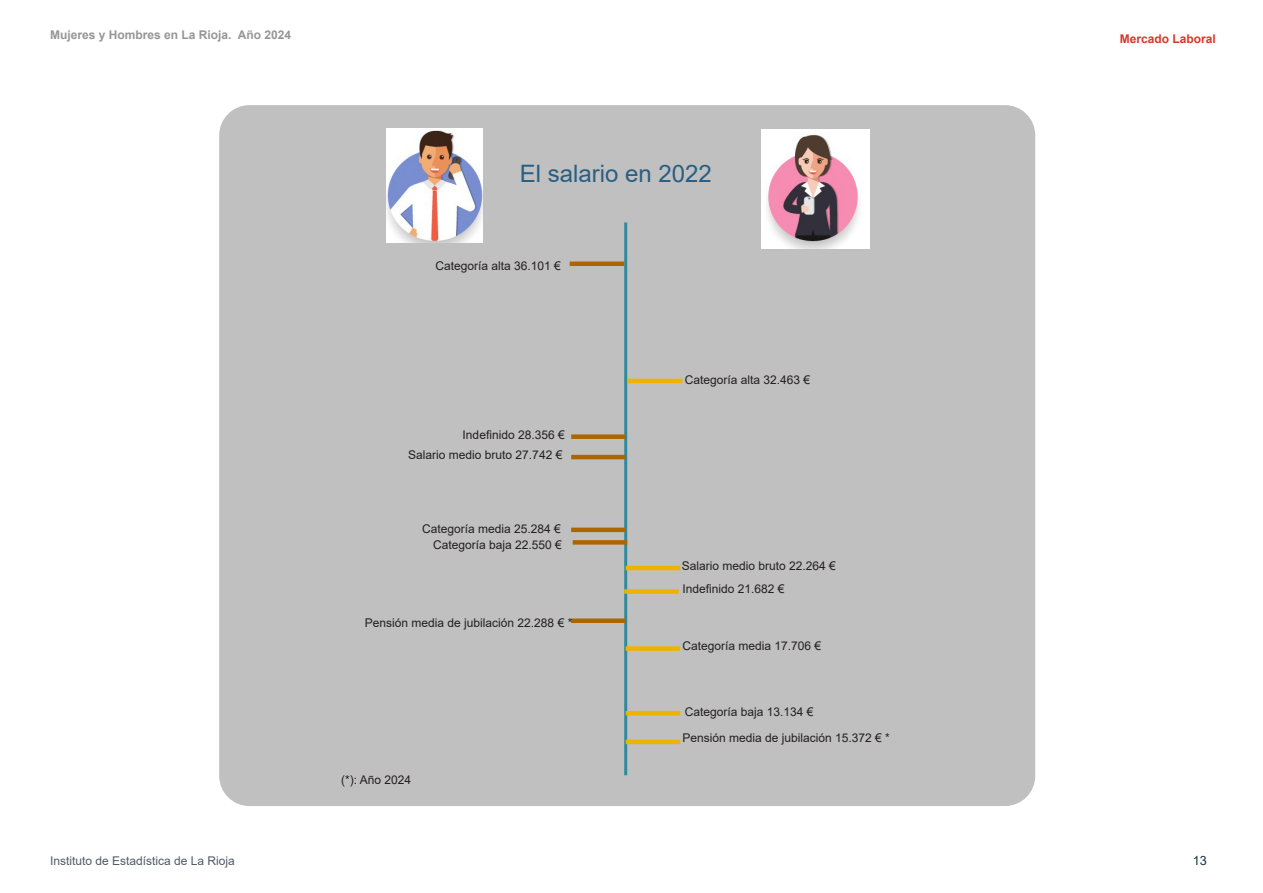
<style>
.page{position:relative;width:1263px;height:893px;background:#fff}
.page>*{position:absolute;margin:0;border:0;box-sizing:border-box;transform-origin:0 0}
.infografia{font:24px "Arial";color:#295f83}
.t1{font:12.75px "Arial";color:#1a3343}
.texto_diseño_simplificado{font:12px "Arial";color:#231f20}
.t2{font:700 12px "Arial";color:#969696}
.t3{font:12px "Arial";color:#515a68}
.t4{font:700 12px "Arial";color:#d73827}
</style>
<div class="page">
<div style="left:219px;top:105px;width:816px;height:701px;background:#c0c0c0;border-radius:30px"></div>
<hr style="left:624px;top:222px;width:3px;height:553px;background:#318a9b">
<hr style="left:626px;top:740px;width:54px;height:4px;background:#efb200">
<hr style="left:626px;top:711px;width:54px;height:4px;background:#efb200">
<div style="left:571px;top:618px;width:55px;height:5px;background:#ad6500"></div>
<div style="left:626px;top:646px;width:54px;height:5px;background:#efb200"></div>
<hr style="left:626px;top:566px;width:54px;height:4px;background:#efb200">
<div style="left:570px;top:261px;width:54px;height:5px;background:#ad6500"></div>
<hr style="left:628px;top:379px;width:54px;height:4px;background:#efb200">
<hr style="left:571px;top:455px;width:55px;height:4px;background:#ad6500">
<div style="left:571px;top:434px;width:55px;height:5px;background:#ad6500"></div>
<hr style="left:571px;top:528px;width:55px;height:4px;background:#ad6500">
<div style="left:573px;top:540px;width:54px;height:5px;background:#ad6500"></div>
<div style="left:624px;top:589px;width:55px;height:5px;background:#efb200"></div>
<img style="left:387px;top:129px;width:96px;height:113px">
<img style="left:761px;top:129px;width:108px;height:120px">
<p class="t2" style="left:50px;top:26px;width:242px">Mujeres y Hombres en La Rioja. Año 2024</p>
<p class="t4" style="left:1120px;top:30px;width:98px">Mercado Laboral</p>
<p class="infografia" style="left:520px;top:157px;width:194px">El salario en 2022</p>
<p class="texto_diseño_simplificado" style="left:436px;top:258px;width:127px">Categoría alta 36.101 €</p>
<p class="texto_diseño_simplificado" style="left:463px;top:426px;width:104px">Indefinido 28.356 €</p>
<p class="texto_diseño_simplificado" style="left:408px;top:447px;width:156px">Salario medio bruto 27.742 €</p>
<p class="texto_diseño_simplificado" style="left:422px;top:520px;width:140px">Categoría media 25.284 €</p>
<p class="texto_diseño_simplificado" style="left:433px;top:536px;width:130px">Categoría baja 22.550 €</p>
<p class="texto_diseño_simplificado" style="left:365px;top:615px;width:209px">Pensión media de jubilación 22.288 € *</p>
<p class="texto_diseño_simplificado" style="left:341px;top:771px;width:72px">(*): Año 2024</p>
<p class="texto_diseño_simplificado" style="left:685px;top:371px;width:127px">Categoría alta 32.463 €</p>
<p class="texto_diseño_simplificado" style="left:682px;top:557px;width:156px">Salario medio bruto 22.264 €</p>
<p class="texto_diseño_simplificado" style="left:682px;top:581px;width:104px">Indefinido 21.682 €</p>
<p class="texto_diseño_simplificado" style="left:682px;top:638px;width:140px">Categoría media 17.706 €</p>
<p class="texto_diseño_simplificado" style="left:685px;top:703px;width:130px">Categoría baja 13.134 €</p>
<p class="texto_diseño_simplificado" style="left:682px;top:730px;width:209px">Pensión media de jubilación 15.372 € *</p>
<p class="t3" style="left:50px;top:852px;width:186px">Instituto de Estadística de La Rioja</p>
<p class="t1" style="left:1193px;top:852px;width:16px">13</p>
</div>
